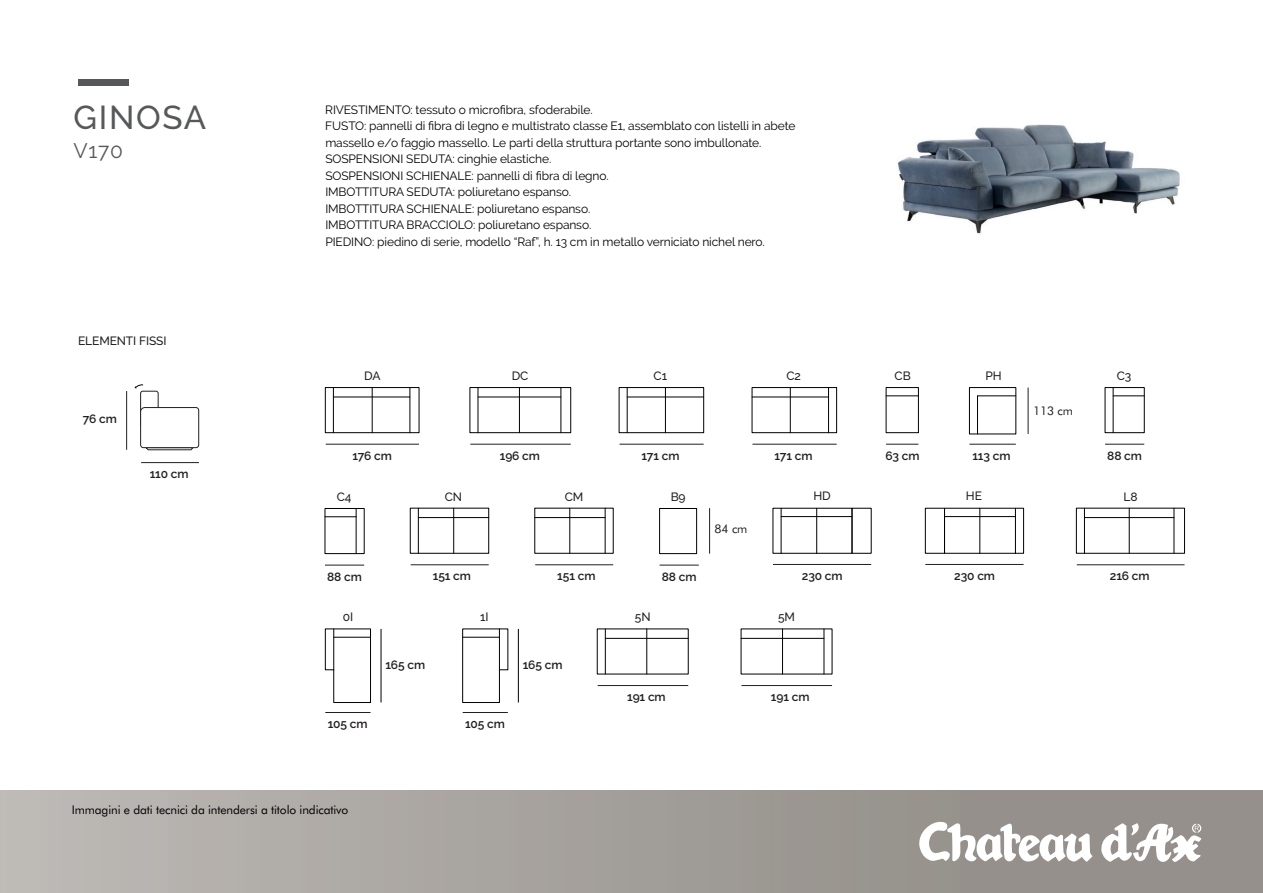
<style>
.page{position:relative;width:1263px;height:893px;background:#fff}
.page>*{position:absolute;margin:0;border:0;box-sizing:border-box;transform-origin:0 0}
.t1{font:500 33px "Raleway";letter-spacing:.05em;color:#57585a}
.t2{font:21px "Raleway";color:#57585a}
.t3{font:12px/16.5px "Raleway";letter-spacing:-.01em;color:#000001}
.t4{font:600 12px "Raleway";letter-spacing:-.01em;color:#231f20}
.t5{font:12px "Futura BT";letter-spacing:-.01em;color:#000001}
.t6{font:500 12px "Raleway";letter-spacing:-.01em;color:#231f20}
.t7{font:12px "Futura BT";letter-spacing:-.01em;color:#231f20}
</style>
<div class="page">
<div style="left:78px;top:79px;width:51px;height:6px;background:#57585a"></div>
<svg style="left:0;top:790px;width:1263px;height:1px"></svg>
<div style="left:140px;top:391px;width:18px;height:35px;border:1px solid #231f20;border-radius:2px"></div>
<hr style="left:126px;top:391px;width:1px;height:59px;background:#231f20">
<hr style="left:141px;top:462px;width:58px;height:1px;background:#231f20">
<hr style="left:326px;top:444px;width:93px;height:1px;background:#231f20">
<svg style="left:140px;top:407px;width:59px;height:43px"></svg>
<svg style="left:919px;top:821px;width:173px;height:42px"></svg>
<svg style="left:1101px;top:823px;width:100px;height:39px"></svg>
<div style="left:325px;top:387px;width:94px;height:46px;border:1px solid #000001"></div>
<hr style="left:333px;top:388px;width:1px;height:45px;background:#000001">
<hr style="left:410px;top:388px;width:1px;height:45px;background:#000001">
<hr style="left:333px;top:397px;width:77px;height:1px;background:#000001">
<hr style="left:372px;top:388px;width:1px;height:45px;background:#000001">
<hr style="left:619px;top:444px;width:85px;height:1px;background:#231f20">
<div style="left:619px;top:387px;width:85px;height:46px;border:1px solid #000001"></div>
<hr style="left:627px;top:388px;width:1px;height:45px;background:#000001">
<hr style="left:627px;top:397px;width:77px;height:1px;background:#000001">
<hr style="left:665px;top:388px;width:1px;height:45px;background:#000001">
<hr style="left:752px;top:444px;width:85px;height:1px;background:#231f20">
<div style="left:752px;top:387px;width:85px;height:46px;border:1px solid #000001"></div>
<hr style="left:828px;top:388px;width:1px;height:45px;background:#000001">
<hr style="left:752px;top:397px;width:76px;height:1px;background:#000001">
<hr style="left:790px;top:388px;width:1px;height:45px;background:#000001">
<hr style="left:411px;top:564px;width:78px;height:1px;background:#231f20">
<div style="left:410px;top:508px;width:79px;height:45px;border:1px solid #000001"></div>
<hr style="left:418px;top:508px;width:1px;height:45px;background:#000001">
<hr style="left:418px;top:517px;width:71px;height:1px;background:#000001">
<hr style="left:453px;top:508px;width:1px;height:45px;background:#000001">
<hr style="left:535px;top:564px;width:78px;height:1px;background:#231f20">
<hr style="left:605px;top:508px;width:1px;height:45px;background:#000001">
<hr style="left:535px;top:517px;width:70px;height:1px;background:#000001">
<hr style="left:569px;top:508px;width:1px;height:45px;background:#000001">
<hr style="left:470px;top:444px;width:101px;height:1px;background:#231f20">
<div style="left:470px;top:387px;width:101px;height:46px;border:1px solid #000001"></div>
<hr style="left:478px;top:388px;width:1px;height:45px;background:#000001">
<hr style="left:561px;top:388px;width:1px;height:45px;background:#000001">
<hr style="left:478px;top:397px;width:83px;height:1px;background:#000001">
<hr style="left:519px;top:388px;width:1px;height:45px;background:#000001">
<hr style="left:598px;top:685px;width:90px;height:1px;background:#231f20">
<hr style="left:605px;top:629px;width:1px;height:45px;background:#000001">
<hr style="left:605px;top:638px;width:83px;height:1px;background:#000001">
<hr style="left:646px;top:629px;width:1px;height:45px;background:#000001">
<hr style="left:741px;top:685px;width:91px;height:1px;background:#231f20">
<hr style="left:824px;top:629px;width:1px;height:45px;background:#000001">
<hr style="left:741px;top:638px;width:83px;height:1px;background:#000001">
<hr style="left:782px;top:629px;width:1px;height:45px;background:#000001">
<hr style="left:1077px;top:564px;width:107px;height:1px;background:#231f20">
<div style="left:1076px;top:508px;width:109px;height:45px;border:1px solid #000001"></div>
<hr style="left:1084px;top:508px;width:1px;height:45px;background:#000001">
<hr style="left:1174px;top:508px;width:1px;height:45px;background:#000001">
<hr style="left:1084px;top:517px;width:90px;height:1px;background:#000001">
<hr style="left:1129px;top:508px;width:1px;height:45px;background:#000001">
<hr style="left:325px;top:565px;width:39px;height:1px;background:#231f20">
<hr style="left:356px;top:508px;width:1px;height:46px;background:#000001">
<div style="left:325px;top:508px;width:39px;height:46px;border:1px solid #000001"></div>
<hr style="left:325px;top:516px;width:31px;height:1px;background:#000001">
<hr style="left:1105px;top:444px;width:39px;height:1px;background:#231f20">
<hr style="left:1113px;top:388px;width:1px;height:45px;background:#000001">
<div style="left:1105px;top:387px;width:39px;height:46px;border:1px solid #000001"></div>
<hr style="left:1113px;top:396px;width:31px;height:1px;background:#000001">
<hr style="left:660px;top:565px;width:39px;height:1px;background:#231f20">
<div style="left:659px;top:508px;width:38px;height:46px;border:1px solid #000001"></div>
<hr style="left:969px;top:444px;width:47px;height:1px;background:#231f20">
<hr style="left:977px;top:396px;width:1px;height:38px;background:#000001">
<hr style="left:977px;top:396px;width:39px;height:1px;background:#000001">
<hr style="left:886px;top:444px;width:32px;height:1px;background:#231f20">
<div style="left:886px;top:387px;width:32px;height:46px;border:1px solid #000001"></div>
<hr style="left:886px;top:396px;width:32px;height:1px;background:#000001">
<hr style="left:325px;top:712px;width:45px;height:1px;background:#231f20">
<svg style="left:325px;top:628px;width:46px;height:75px"></svg>
<hr style="left:334px;top:637px;width:36px;height:1px;background:#000001">
<hr style="left:381px;top:629px;width:1px;height:73px;background:#000001">
<hr style="left:463px;top:712px;width:45px;height:1px;background:#231f20">
<svg style="left:462px;top:628px;width:46px;height:75px"></svg>
<hr style="left:463px;top:637px;width:36px;height:1px;background:#000001">
<hr style="left:518px;top:629px;width:1px;height:73px;background:#000001">
<div style="left:969px;top:387px;width:47px;height:47px;border:1px solid #000001"></div>
<hr style="left:1028px;top:388px;width:1px;height:46px;background:#231f20">
<hr style="left:709px;top:508px;width:1px;height:46px;background:#231f20">
<img style="left:897px;top:124px;width:283px;height:110px">
<hr style="left:773px;top:564px;width:98px;height:1px;background:#231f20">
<hr style="left:781px;top:508px;width:1px;height:46px;background:#000001">
<hr style="left:781px;top:516px;width:71px;height:1px;background:#000001">
<hr style="left:816px;top:508px;width:1px;height:46px;background:#000001">
<div style="left:852px;top:508px;width:19px;height:45px;border:1px solid #000001"></div>
<hr style="left:925px;top:564px;width:98px;height:1px;background:#231f20">
<hr style="left:1015px;top:508px;width:1px;height:46px;background:#000001">
<hr style="left:944px;top:516px;width:71px;height:1px;background:#000001">
<hr style="left:979px;top:508px;width:1px;height:46px;background:#000001">
<div style="left:925px;top:508px;width:20px;height:45px;border:1px solid #000001"></div>
<svg style="left:135px;top:384px;width:8px;height:4px"></svg>
<h1 class="t1" style="left:74px;top:98px;width:134px">GINOSA</h1>
<h2 class="t2" style="left:74px;top:139px;width:51px">V170</h2>
<p class="t6" style="left:78px;top:333px;width:90px">ELEMENTI FISSI</p>
<p class="t4" style="left:83px;top:411px;width:36px">76 cm</p>
<p class="t4" style="left:150px;top:467px;width:40px">110 cm</p>
<p class="t3" style="left:325px;top:101px;width:472px">RIVESTIMENTO: tessuto o microfibra, sfoderabile.<br>FUSTO: pannelli di fibra di legno e multistrato classe E1, assemblato con listelli in abete massello e/o faggio massello. Le parti della struttura portante sono imbullonate.<br>SOSPENSIONI SEDUTA: cinghie elastiche.<br>SOSPENSIONI SCHIENALE: pannelli di fibra di legno.<br>IMBOTTITURA SEDUTA: poliuretano espanso.<br>IMBOTTITURA SCHIENALE: poliuretano espanso.<br>IMBOTTITURA BRACCIOLO: poliuretano espanso.<br>PIEDINO: piedino di serie, modello “Raf”, h. 13 cm in metallo verniciato nichel nero.</p>
<p class="t6" style="left:364px;top:369px;width:18px">DA</p>
<p class="t6" style="left:512px;top:369px;width:18px">DC</p>
<p class="t6" style="left:654px;top:369px;width:15px">C1</p>
<p class="t6" style="left:786px;top:369px;width:16px">C2</p>
<p class="t4" style="left:352px;top:449px;width:41px">176 cm</p>
<p class="t4" style="left:500px;top:449px;width:42px">196 cm</p>
<p class="t4" style="left:642px;top:449px;width:39px">171 cm</p>
<p class="t4" style="left:774px;top:449px;width:39px">171 cm</p>
<p class="t6" style="left:337px;top:490px;width:16px">C4</p>
<p class="t6" style="left:445px;top:489px;width:19px">CN</p>
<p class="t6" style="left:565px;top:489px;width:20px">CM</p>
<p class="t6" style="left:671px;top:490px;width:17px">B9</p>
<p class="t6" style="left:813px;top:489px;width:19px">HD</p>
<p class="t7" style="left:715px;top:521px;width:34px">84 cm</p>
<p class="t4" style="left:327px;top:570px;width:36px">88 cm</p>
<p class="t4" style="left:433px;top:569px;width:40px">151 cm</p>
<p class="t4" style="left:557px;top:569px;width:40px">151 cm</p>
<p class="t4" style="left:662px;top:570px;width:36px">88 cm</p>
<p class="t4" style="left:802px;top:569px;width:42px">230 cm</p>
<p class="t6" style="left:343px;top:610px;width:12px">0I</p>
<p class="t6" style="left:480px;top:610px;width:10px">1I</p>
<p class="t6" style="left:635px;top:610px;width:17px">5N</p>
<p class="t6" style="left:778px;top:610px;width:18px">5M</p>
<p class="t4" style="left:385px;top:658px;width:41px">165 cm</p>
<p class="t4" style="left:523px;top:658px;width:41px">165 cm</p>
<p class="t4" style="left:627px;top:690px;width:40px">191 cm</p>
<p class="t4" style="left:771px;top:690px;width:40px">191 cm</p>
<p class="t4" style="left:328px;top:717px;width:41px">105 cm</p>
<p class="t4" style="left:465px;top:717px;width:41px">105 cm</p>
<p class="t5" style="left:72px;top:803px;width:278px">Immagini e dati tecnici da intendersi a titolo indicativo</p>
<p class="t6" style="left:895px;top:369px;width:18px">CB</p>
<p class="t4" style="left:885px;top:449px;width:36px">63 cm</p>
<p class="t6" style="left:985px;top:369px;width:18px">PH</p>
<p class="t6" style="left:1117px;top:369px;width:16px">C3</p>
<p class="t7" style="left:1033px;top:403px;width:41px">113 cm</p>
<p class="t4" style="left:972px;top:449px;width:40px">113 cm</p>
<p class="t4" style="left:1107px;top:449px;width:36px">88 cm</p>
<p class="t6" style="left:966px;top:489px;width:18px">HE</p>
<p class="t6" style="left:1123px;top:489px;width:16px">L8</p>
<p class="t4" style="left:954px;top:569px;width:42px">230 cm</p>
<p class="t4" style="left:1110px;top:569px;width:41px">216 cm</p>
</div>
